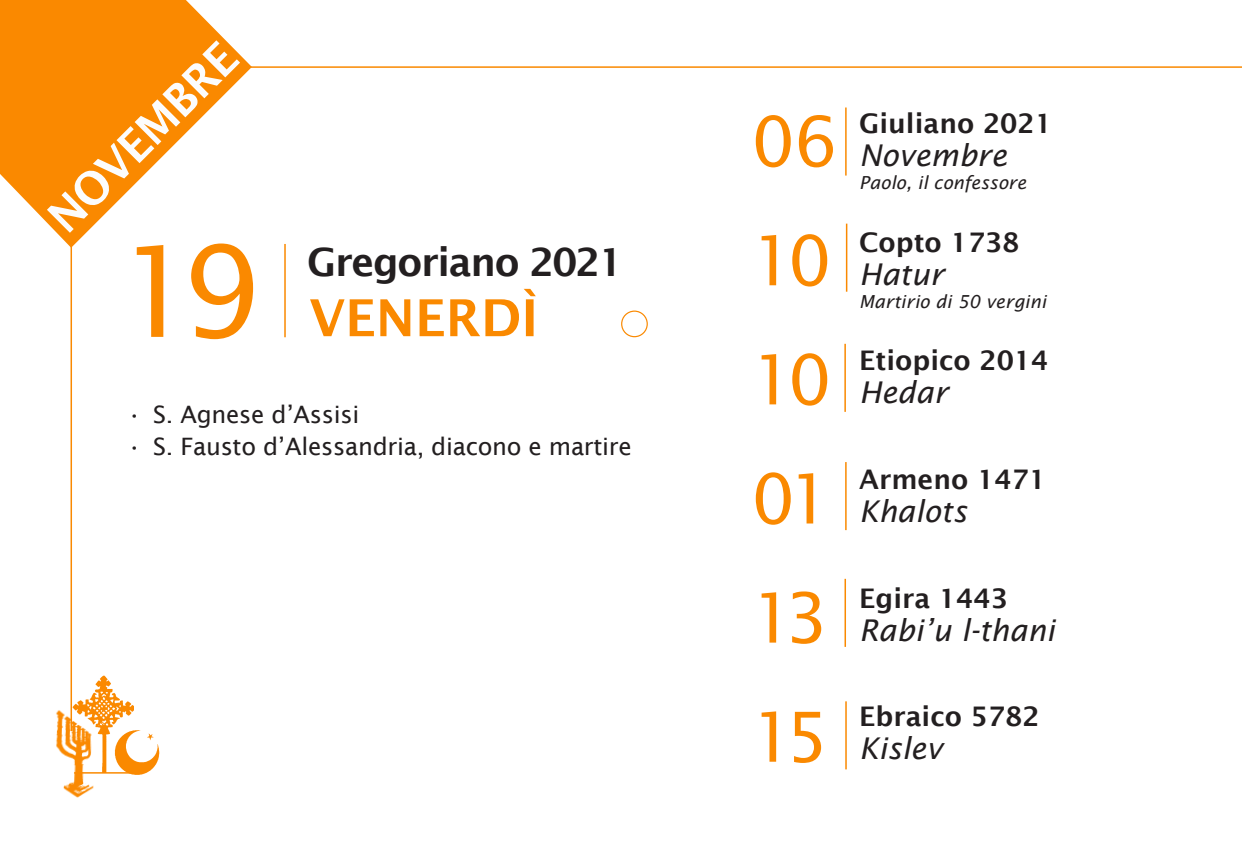
<style>
.page{position:relative;width:1242px;height:850px;background:#fff}
.page>*{position:absolute;margin:0;border:0;box-sizing:border-box;transform-origin:0 0}
.t1{font:126px "Lucida Sans";color:#fa8900}
.t2{font:69px "Lucida Sans";letter-spacing:-.105em;color:#fa8900}
.Settimana_info{font:600 51px "Lucida Sans";color:#fa8900}
.t3{font:600 45px "Lucida Sans";color:#fcfcfc}
.t4{font:600 39px "Lucida Sans";letter-spacing:-.035em;color:#231f20}
.testo_-_mese{font:italic 30px "Lucida Sans";color:#231f20}
.testo_-_calendario{font:italic 30px "Lucida Sans";color:#231f20}
.testo_-_calendario-2{font:600 27px "Lucida Sans";color:#231f20}
.t5{font:24px "Lucida Sans";letter-spacing:-.01em;color:#231f20}
.testo_-_feste{font:italic 18px "Lucida Sans";color:#231f20}
</style>
<div class="page">
<svg style="left:0;top:0;width:251px;height:248px;fill:#fa8900"></svg>
<hr style="left:71px;top:233px;width:1px;height:498px;background:#fa8900">
<hr style="left:284px;top:244px;width:2px;height:93px;background:#fa8900">
<hr style="left:249px;top:66px;width:993px;height:2px;background:#fa8900">
<hr style="left:845px;top:107px;width:1px;height:68px;background:#fa8900">
<hr style="left:846px;top:224px;width:1px;height:68px;background:#fa8900">
<hr style="left:844px;top:344px;width:2px;height:68px;background:#fa8900">
<hr style="left:845px;top:462px;width:1px;height:68px;background:#fa8900">
<hr style="left:844px;top:579px;width:2px;height:68px;background:#fa8900">
<hr style="left:845px;top:701px;width:2px;height:68px;background:#fa8900">
<img style="left:113px;top:730px;width:47px;height:45px">
<img style="left:77px;top:675px;width:56px;height:97px">
<img style="left:56px;top:703px;width:43px;height:95px">
<hr style="left:74px;top:772px;width:63px;height:1px;background:#fa8900">
<div style="left:621px;top:310px;width:27px;height:27px;border:1px solid #fa8900;border-radius:50%"></div>
<h3 class="t3" style="left:38px;top:206px;width:248px;rotate:-45deg">NOVEMBRE</h3>
<h1 class="t1" style="left:118px;top:220px;width:145px">19</h1>
<h3 class="t4" style="left:307px;top:240px;width:317px">Gregoriano 2021</h3>
<p class="Settimana_info" style="left:309px;top:289px;width:230px">VENERDÌ</p>
<p class="t5" style="left:127px;top:400px;width:234px">• S. Agnese d’Assisi</p>
<p class="t5" style="left:127px;top:433px;width:506px">• S. Fausto d’Alessandria, diacono e martire</p>
<p class="t2" style="left:751px;top:102px;width:88px">06</p>
<p class="t2" style="left:751px;top:221px;width:82px">10</p>
<p class="t2" style="left:751px;top:340px;width:82px">10</p>
<p class="t2" style="left:751px;top:459px;width:82px">01</p>
<p class="t2" style="left:751px;top:578px;width:79px">13</p>
<p class="t2" style="left:751px;top:697px;width:79px">15</p>
<p class="testo_-_calendario-2" style="left:859px;top:108px;width:194px">Giuliano 2021</p>
<p class="testo_-_mese" style="left:859px;top:138px;width:149px">Novembre</p>
<p class="testo_-_feste" style="left:859px;top:173px;width:169px">Paolo, il confessore</p>
<p class="testo_-_calendario-2" style="left:859px;top:227px;width:162px">Copto 1738</p>
<p class="testo_-_calendario" style="left:859px;top:257px;width:86px">Hatur</p>
<p class="testo_-_feste" style="left:859px;top:291px;width:188px">Martirio di 50 vergini</p>
<p class="testo_-_calendario-2" style="left:859px;top:345px;width:191px">Etiopico 2014</p>
<p class="testo_-_mese" style="left:859px;top:375px;width:90px">Hedar</p>
<p class="testo_-_calendario-2" style="left:859px;top:464px;width:188px">Armeno 1471</p>
<p class="testo_-_mese" style="left:859px;top:494px;width:109px">Khalots</p>
<p class="testo_-_calendario-2" style="left:859px;top:582px;width:150px">Egira 1443</p>
<p class="testo_-_mese" style="left:859px;top:612px;width:197px">Rabi’u l-thani</p>
<p class="testo_-_calendario-2" style="left:859px;top:701px;width:182px">Ebraico 5782</p>
<p class="testo_-_mese" style="left:859px;top:731px;width:85px">Kislev</p>
</div>
